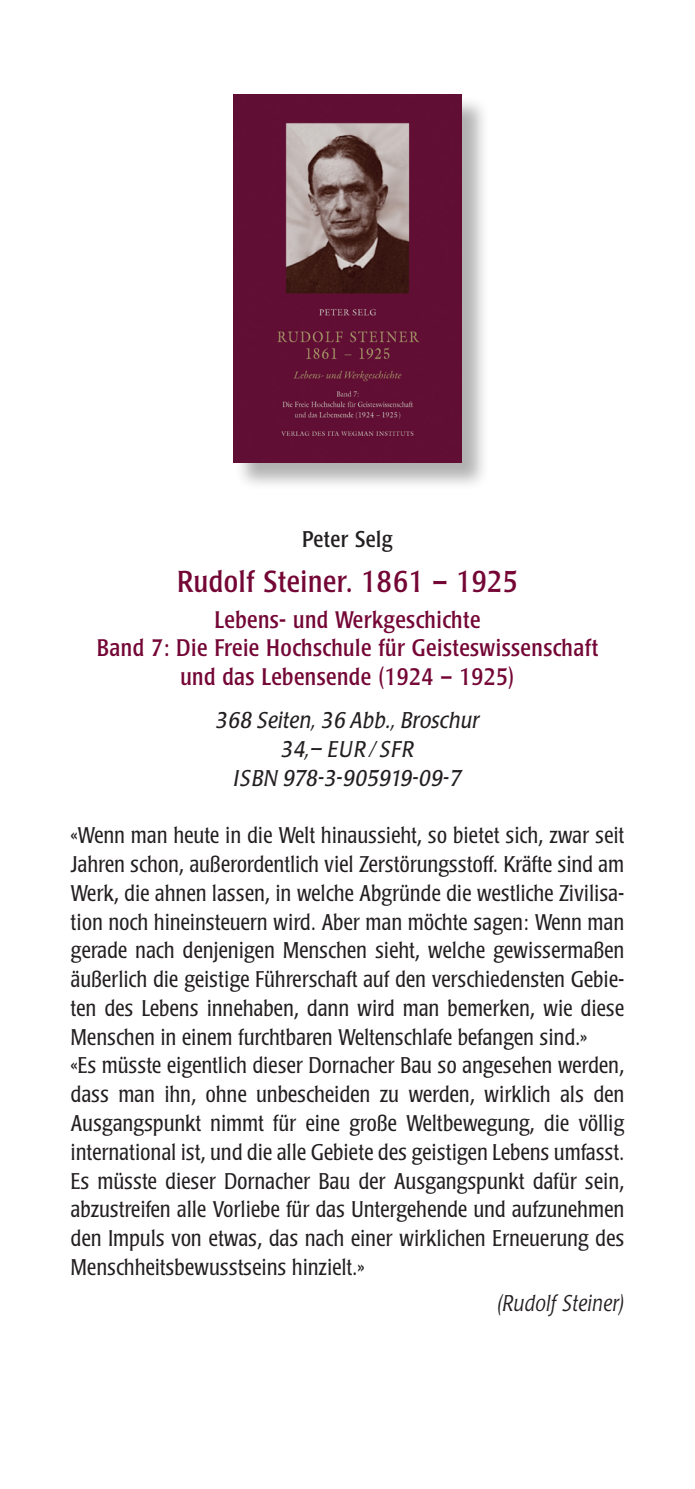
<style>
.page{position:relative;width:695px;height:1489px;background:#fff}
.page>*{position:absolute;margin:0;border:0;box-sizing:border-box;transform-origin:0 0}
.t1{font:condensed 30px "Poppl Laudatio";letter-spacing:.02em;color:#740635}
.t2{font:condensed 23.75px/28.8px "Poppl Laudatio";letter-spacing:.02em;color:#740635;text-align:center}
.t3{font:300 condensed 22.5px/28.8px "Poppl Laudatio";letter-spacing:.02em;color:#231f20}
.t4{font:italic 22.5px/28.8px "Poppl Laudatio";letter-spacing:.02em;color:#231f20;text-align:center;scale:.9 1}
.t5{font:italic 300 22.5px "Poppl Laudatio";letter-spacing:.02em;color:#231f20;scale:.85 1}
.t6{font:condensed 22.5px "Poppl Laudatio";letter-spacing:.02em;color:#231f20}
</style>
<div class="page">
<div style="left:234px;top:95px;width:256px;height:396px;background:#231f20;opacity:.35"></div>
<img style="left:234px;top:94px;width:228px;height:369px">
<p class="t6" style="left:302px;top:527px;width:92px">Peter Selg</p>
<h1 class="t1" style="left:177px;top:564px;width:342px">Rudolf Steiner. 1861 – 1925</h1>
<p class="t2" style="left:97px;top:605px;width:503px">Lebens- und Werkgeschichte<br>Band 7: Die Freie Hochschule für Geisteswissenschaft und das Lebensende (1924 – 1925)</p>
<p class="t4" style="left:216px;top:706px;width:294px">368 Seiten, 36 Abb., Broschur<br>34,– EUR/SFR<br>ISBN 978-3-905919-09-7</p>
<p class="t3" style="left:71px;top:821px;width:554px">«Wenn man heute in die Welt hinaussieht, so bietet sich, zwar seit Jahren schon, außerordentlich viel Zerstörungsstoff. Kräfte sind am Werk, die ahnen lassen, in welche Abgründe die westliche Zivilisa&shy;tion noch hineinsteuern wird. Aber man möchte sagen: Wenn man gerade nach denjenigen Menschen sieht, welche gewissermaßen äußerlich die geistige Führerschaft auf den verschiedensten Gebie&shy;ten des Lebens innehaben, dann wird man bemerken, wie diese Menschen in einem furchtbaren Weltenschlafe befangen sind.»<br>«Es müsste eigentlich dieser Dornacher Bau so angesehen werden, dass man ihn, ohne unbescheiden zu werden, wirklich als den Ausgangspunkt nimmt für eine große Weltbewegung, die völlig international ist, und die alle Gebiete des geistigen Lebens umfasst.<br>Es müsste dieser Dornacher Bau der Ausgangspunkt dafür sein, abzustreifen alle Vorliebe für das Untergehende und aufzunehmen den Impuls von etwas, das nach einer wirklichen Erneuerung des Menschheitsbewusstseins hinzielt.»</p>
<p class="t5" style="left:498px;top:1289px;width:150px">(Rudolf Steiner)</p>
</div>
